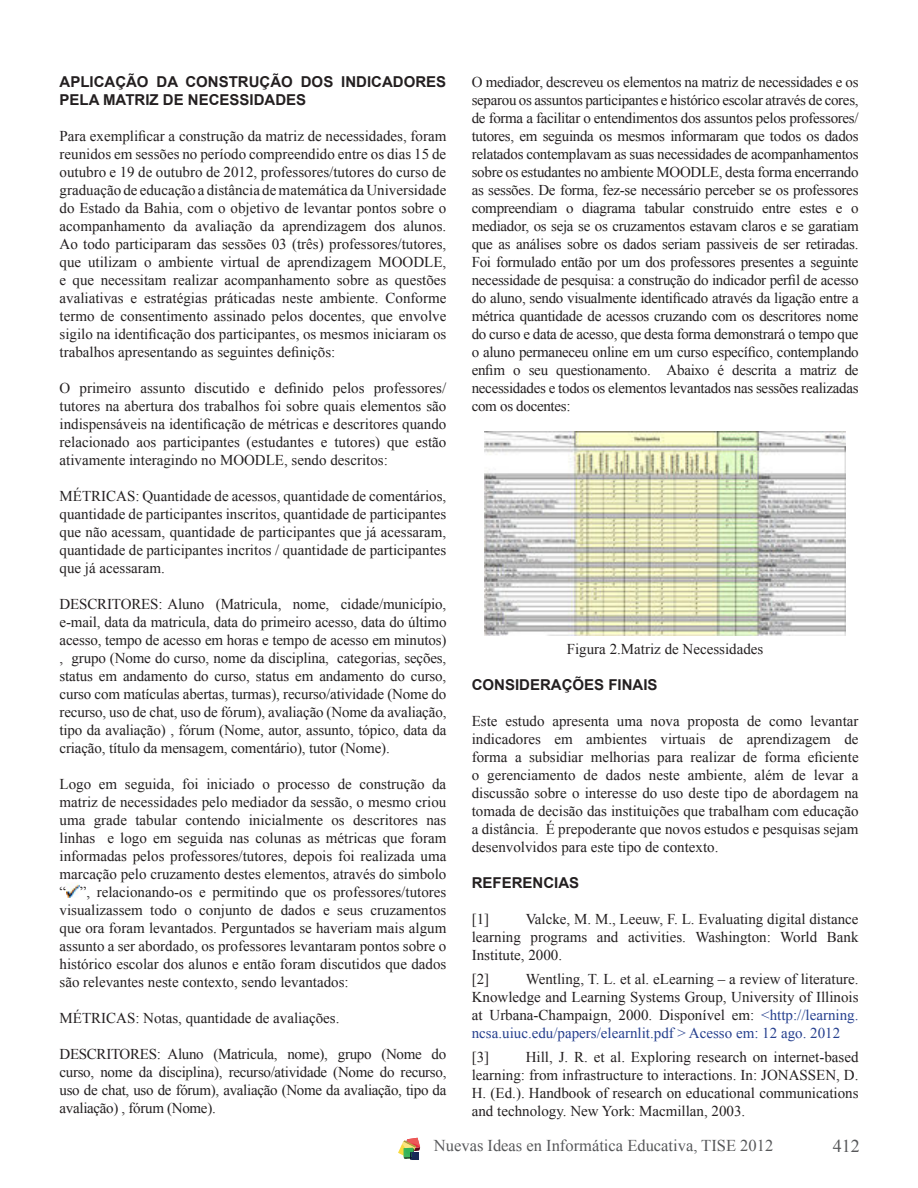
<style>
.page{position:relative;width:918px;height:1188px;background:#fff}
.page>*{position:absolute;margin:0;border:0;box-sizing:border-box;transform-origin:0 0}
.t1{font:18px "Times New Roman";color:#57585a}
.t2{font:16.5px "Times New Roman";color:#57585a}
.t3{font:15px/18px "Times New Roman";color:#231f20;text-align:justify}
.t4{font:700 15px/18px "Arial";color:#231f20}
.s1{color:#253f8e}
</style>
<div class="page">
<svg style="left:398px;top:1138px;width:22px;height:22px"></svg>
<img style="left:66px;top:884px;width:14px;height:13px">
<img style="left:484px;top:432px;width:362px;height:204px">
<p class="t4" style="left:60px;top:75px;width:388px">APLICAÇÃO DA CONSTRUÇÃO DOS INDICADORES<br>PELA MATRIZ DE NECESSIDADES</p>
<p class="t3" style="left:60px;top:127px;width:388px">Para exempliicar a construção da matriz de necessidades, foram reunidos em sessões no período compreendido entre os dias 15 de outubro e 19 de outubro de 2012, professores/tutores do curso de graduação de educação a distância de matemática da Universidade do Estado da Bahia, com o objetivo de levantar pontos sobre o acompanhamento da avaliação da aprendizagem dos alunos.<br>Ao todo participaram das sessões 03 (três) professores/tutores, que utilizam o ambiente virtual de aprendizagem MOODLE, e que necessitam realizar acompanhamento sobre as questões avaliativas e estratégias práticadas neste ambiente. Conforme termo de consentimento assinado pelos docentes, que envolve sigilo na identiicação dos participantes, os mesmos iniciaram os trabalhos apresentando as seguintes deiniçõs:</p>
<p class="t3" style="left:60px;top:379px;width:388px">O primeiro assunto discutido e deinido pelos professores/ tutores na abertura dos trabalhos foi sobre quais elementos são indispensáveis na identiicação de métricas e descritores quando relacionado aos participantes (estudantes e tutores) que estão ativamente interagindo no MOODLE, sendo descritos:</p>
<p class="t3" style="left:60px;top:489px;width:388px">MÉTRICAS: Quantidade de acessos, quantidade de comentários, quantidade de participantes inscritos, quantidade de participantes que não acessam, quantidade de participantes que já acessaram, quantidade de participantes incritos / quantidade de participantes que já acessaram.</p>
<p class="t3" style="left:60px;top:597px;width:389px">DESCRITORES: Aluno (Matricula, nome, cidade/município, e-mail, data da matricula, data do primeiro acesso, data do último acesso, tempo de acesso em horas e tempo de acesso em minutos) , grupo (Nome do curso, nome da disciplina, categorias, seções, status em andamento do curso, status em andamento do curso, curso com matículas abertas, turmas), recurso/atividade (Nome do recurso, uso de chat, uso de fórum), avaliação (Nome da avaliação, tipo da avaliação) , fórum (Nome, autor, assunto, tópico, data da criação, título da mensagem, comentário), tutor (Nome).</p>
<p class="t3" style="left:60px;top:777px;width:388px">Logo em seguida, foi iniciado o processo de construção da matriz de necessidades pelo mediador da sessão, o mesmo criou uma grade tabular contendo inicialmente os descritores nas linhas e logo em seguida nas colunas as métricas que foram informadas pelos professores/tutores, depois foi realizada uma marcação pelo cruzamento destes elementos, através do simbolo “ ”, relacionando-os e permitindo que os professores/tutores visualizassem todo o conjunto de dados e seus cruzamentos que ora foram levantados. Perguntados se haveriam mais algum assunto a ser abordado, os professores levantaram pontos sobre o histórico escolar dos alunos e então foram discutidos que dados são relevantes neste contexto, sendo levantados:</p>
<p class="t3" style="left:60px;top:1011px;width:282px">MÉTRICAS: Notas, quantidade de avaliações.</p>
<p class="t3" style="left:60px;top:1047px;width:388px">DESCRITORES: Aluno (Matricula, nome), grupo (Nome do curso, nome da disciplina), recurso/atividade (Nome do recurso, uso de chat, uso de fórum), avaliação (Nome da avaliação, tipo da avaliação) , fórum (Nome).</p>
<p class="t3" style="left:472px;top:74px;width:388px">O mediador, descreveu os elementos na matriz de necessidades e os separou os assuntos participantes e histórico escolar através de cores, de forma a facilitar o entendimentos dos assuntos pelos professores/ tutores, em seguinda os mesmos informaram que todos os dados relatados contemplavam as suas necessidades de acompanhamentos sobre os estudantes no ambiente MOODLE, desta forma encerrando as sessões. De forma, fez-se necessário perceber se os professores compreendiam o diagrama tabular construido entre estes e o mediador, os seja se os cruzamentos estavam claros e se garatiam que as análises sobre os dados seriam passiveis de ser retiradas.<br>Foi formulado então por um dos professores presentes a seguinte necessidade de pesquisa: a construção do indicador peril de acesso do aluno, sendo visualmente identiicado através da ligação entre a métrica quantidade de acessos cruzando com os descritores nome do curso e data de acesso, que desta forma demonstrará o tempo que o aluno permaneceu online em um curso especíico, contemplando enim o seu questionamento. Abaixo é descrita a matriz de necessidades e todos os elementos levantados nas sessões realizadas com os docentes:</p>
<p class="t3" style="left:567px;top:641px;width:198px">Figura 2.Matriz de Necessidades</p>
<p class="t4" style="left:472px;top:677px;width:187px">CONSIDERAÇÕES FINAIS</p>
<p class="t3" style="left:472px;top:713px;width:388px">Este estudo apresenta uma nova proposta de como levantar indicadores em ambientes virtuais de aprendizagem de forma a subsidiar melhorias para realizar de forma eiciente o gerenciamento de dados neste ambiente, além de levar a discussão sobre o interesse do uso deste tipo de abordagem na tomada de decisão das instituições que trabalham com educação a distância. É prepoderante que novos estudos e pesquisas sejam desenvolvidos para este tipo de contexto.</p>
<p class="t4" style="left:472px;top:875px;width:109px">REFERENCIAS</p>
<p class="t3" style="left:472px;top:911px;width:19px">[1]</p>
<p class="t3" style="left:472px;top:911px;width:388px;text-indent:54px">Valcke, M. M., Leeuw, F. L. Evaluating digital distance learning programs and activities. Washington: World Bank Institute, 2000.</p>
<p class="t3" style="left:472px;top:971px;width:19px">[2]</p>
<p class="t3" style="left:472px;top:971px;width:388px;text-indent:54px">Wentling, T. L. et al. eLearning – a review of literature.<br>Knowledge and Learning Systems Group, University of Illinois at Urbana-Champaign, 2000. Disponível em: <span class="s1">&lt;http://learning. ncsa.uiuc.edu/papers/elearnlit.pdf &gt; Acesso em: 12 ago. 2012</span></p>
<p class="t3" style="left:472px;top:1049px;width:19px">[3]</p>
<p class="t3" style="left:472px;top:1049px;width:388px;text-indent:54px">Hill, J. R. et al. Exploring research on internet-based learning: from infrastructure to interactions. In: JONASSEN, D.<br>H. (Ed.). Handbook of research on educational communications and technology. New York: Macmillan, 2003.</p>
<p class="t2" style="left:434px;top:1139px;width:341px">Nuevas Ideas en Informática Educativa, TISE 2012</p>
<p class="t1" style="left:833px;top:1139px;width:28px">412</p>
</div>
